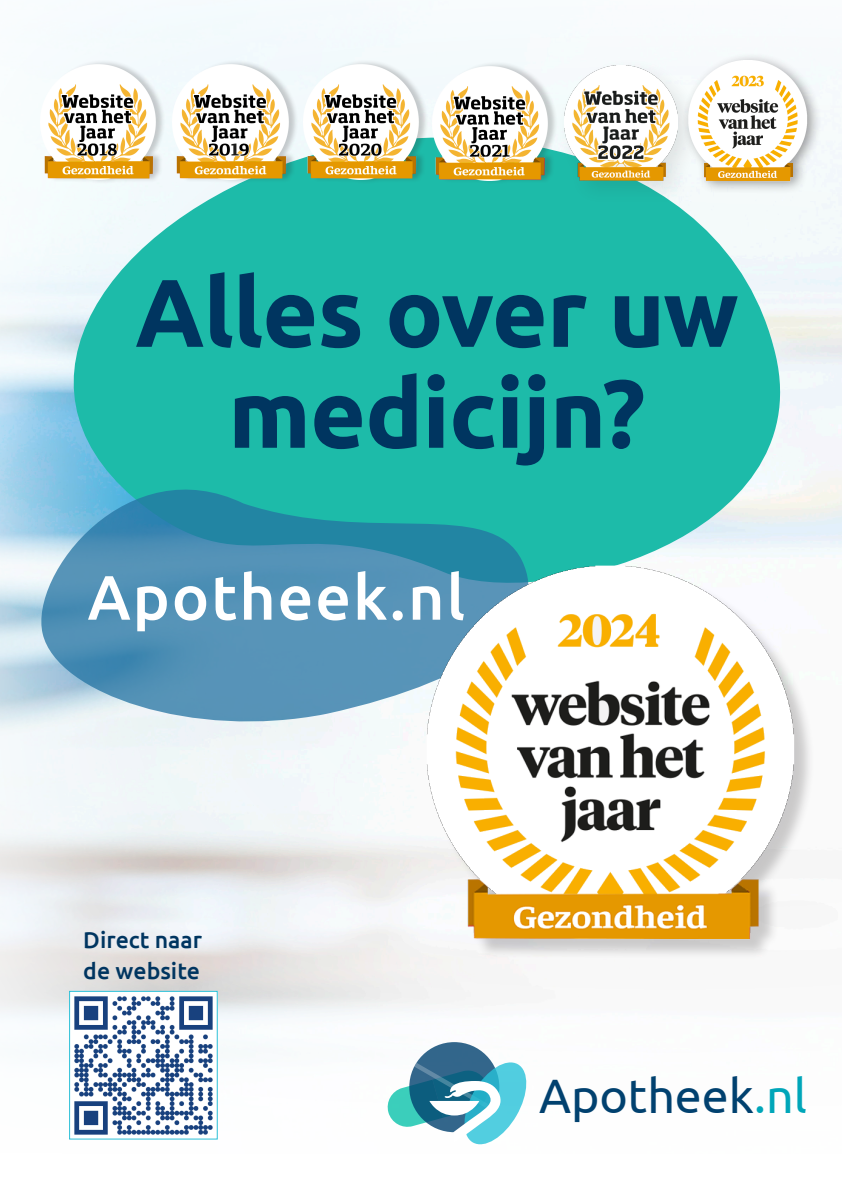
<style>
.page{position:relative;width:842px;height:1191px;background:#fff}
.page>*{position:absolute;margin:0;border:0;box-sizing:border-box;transform-origin:0 0}
.t1{font:700 96.1px/100.9px "Ubuntu";letter-spacing:-.01em;color:#003560;text-align:center}
.t2{font:500 62.7px "Ubuntu";letter-spacing:.03em;color:#fff}
.t3{font:48.3px "Ubuntu";color:#01416f}
.t4{font:500 23.1px/30.6px "Ubuntu";color:#003560}
.s1{color:#00a6b9}
</style>
<div class="page">
<svg style="left:0;top:103px;width:818px;height:510px;fill:#1dbba9"></svg>
<div style="left:409px;top:1042px;width:90px;height:90px;background:#32668b;border-radius:50%"></div>
<svg style="left:388px;top:1062px;width:138px;height:82px"></svg>
<svg style="left:29px;top:448px;width:517px;height:292px;background:#56a8bc"></svg>
<img style="left:74px;top:996px;width:139px;height:139px">
<div style="left:69px;top:991px;width:149px;height:148px;border:1px solid #2bc0d7"></div>
<img style="left:406px;top:545px;width:409px;height:418px">
<div style="left:555px;top:56px;width:149px;height:150px;background:#231f20;opacity:.11"></div>
<img style="left:565px;top:65px;width:112px;height:118px">
<div style="left:434px;top:61px;width:124px;height:124px;background:#231f20;opacity:.22"></div>
<img style="left:433px;top:66px;width:114px;height:114px">
<div style="left:42px;top:59px;width:124px;height:125px;background:#231f20;opacity:.22"></div>
<img style="left:41px;top:64px;width:115px;height:116px">
<div style="left:174px;top:59px;width:125px;height:125px;background:#231f20;opacity:.22"></div>
<img style="left:173px;top:64px;width:115px;height:116px">
<div style="left:305px;top:59px;width:124px;height:125px;background:#231f20;opacity:.22"></div>
<img style="left:303px;top:64px;width:115px;height:116px">
<div style="left:682px;top:52px;width:140px;height:142px;background:#231f20;opacity:.44"></div>
<img style="left:682px;top:61px;width:131px;height:131px">
<p class="t1" style="left:135px;top:261px;width:605px">Alles over uw medicijn?</p>
<p class="t2" style="left:88px;top:558px;width:379px">Apotheek.nl</p>
<p class="t4" style="left:83px;top:923px;width:120px">Direct naar de website</p>
<p class="t3" style="left:539px;top:1066px;width:269px">Apotheek<span class="s1">.nl</span></p>
</div>
